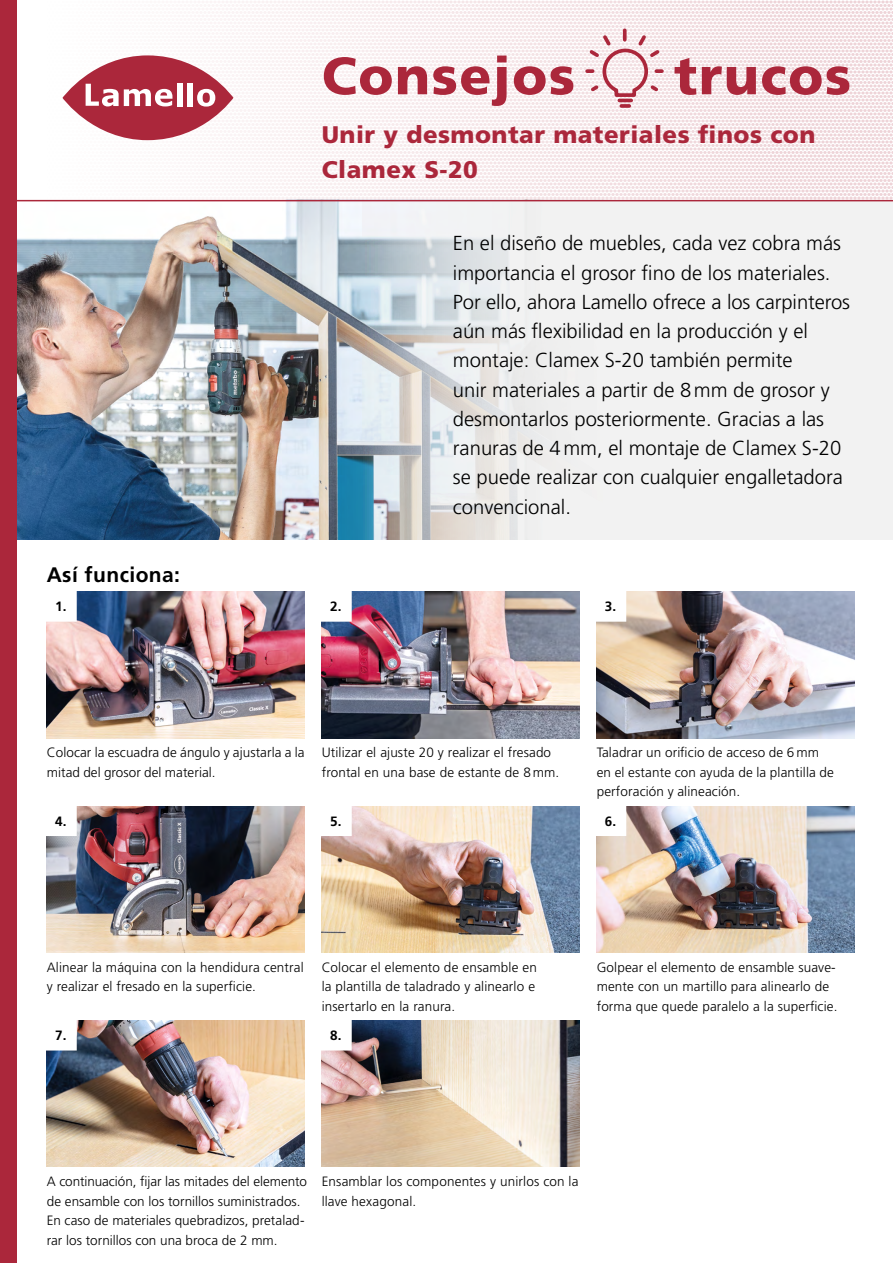
<style>
.page{position:relative;width:893px;height:1263px;background:#fff}
.page>*{position:absolute;margin:0;border:0;box-sizing:border-box;transform-origin:0 0}
.t1{font:900 52.5px "Frutiger LT Pro";letter-spacing:.03em;color:#ab273b}
.t2{font:900 24px/34.5px "Frutiger LT Pro";letter-spacing:.02em;color:#ab273b}
.t3{font:700 21px "Frutiger LT Pro";letter-spacing:.02em;color:#000}
.t4{font:300 20.25px/29.2px "Frutiger LT Pro";color:#000}
.t5{font:300 13.5px/19.5px "Frutiger LT Pro";letter-spacing:.01em;color:#000}
.t6{font:700 13.5px "Frutiger LT Pro";color:#000}
</style>
<div class="page">
<img style="left:17px;top:201px;width:345px;height:339px">
<svg style="left:362px;top:201px;width:531px;height:339px;fill:#f2f2f2"></svg>
<svg style="left:17px;top:0;width:876px;height:200px"></svg>
<svg style="left:63px;top:55px;width:170px;height:85px;background:#b74758"></svg>
<div style="left:177px;top:83px;width:6px;height:23px;background:#fff"></div>
<div style="left:188px;top:83px;width:5px;height:23px;background:#fff"></div>
<svg style="left:197px;top:89px;width:18px;height:18px"></svg>
<svg style="left:86px;top:84px;width:86px;height:22px"></svg>
<img style="left:47px;top:806px;width:258px;height:146px">
<div style="left:47px;top:806px;width:28px;height:28px;background:#fff"></div>
<img style="left:47px;top:1021px;width:258px;height:146px">
<div style="left:47px;top:1020px;width:28px;height:29px;background:#fff"></div>
<img style="left:47px;top:592px;width:258px;height:146px">
<div style="left:47px;top:592px;width:28px;height:28px;background:#fff"></div>
<div style="left:45px;top:590px;width:32px;height:32px;border:3px solid #fff"></div>
<img style="left:322px;top:806px;width:258px;height:146px">
<img style="left:322px;top:1021px;width:258px;height:146px">
<img style="left:597px;top:806px;width:258px;height:146px">
<div style="left:322px;top:806px;width:28px;height:28px;background:#fff"></div>
<div style="left:322px;top:1020px;width:28px;height:29px;background:#fff"></div>
<div style="left:596px;top:806px;width:29px;height:28px;background:#fff"></div>
<img style="left:322px;top:592px;width:258px;height:146px">
<img style="left:597px;top:592px;width:258px;height:146px">
<div style="left:322px;top:592px;width:28px;height:28px;background:#fff"></div>
<div style="left:320px;top:590px;width:32px;height:32px;border:3px solid #fff"></div>
<div style="left:596px;top:592px;width:29px;height:28px;background:#fff"></div>
<div style="left:0;top:0;width:17px;height:1263px;background:#ab273b"></div>
<hr style="left:0;top:200px;width:893px;height:1px;background:#ab273b">
<svg style="left:586px;top:32px;width:77px;height:76px"></svg>
<h1 class="t1" style="left:322px;top:44px;width:255px">Consejos</h1>
<h1 class="t1" style="left:674px;top:44px;width:179px">trucos</h1>
<h2 class="t2" style="left:322px;top:117px;width:495px">Unir y desmontar materiales finos con<br>Clamex S-20</h2>
<h3 class="t3" style="left:47px;top:562px;width:135px">Así funciona:</h3>
<p class="t6" style="left:55px;top:598px;width:13px">1.</p>
<p class="t4" style="left:453px;top:229px;width:399px">En el diseño de muebles, cada vez cobra más importancia el grosor fino de los materiales.<br>Por ello, ahora Lamello ofrece a los carpinteros aún más flexibilidad en la producción y el montaje: Clamex S-20 también permite<br>unir materiales a partir de 8mm de grosor y desmontarlos posteriormente. Gracias a las ranuras de 4mm, el montaje de Clamex S-20 se puede realizar con cualquier engalletadora convencional.</p>
<p class="t6" style="left:330px;top:598px;width:13px">2.</p>
<p class="t6" style="left:605px;top:598px;width:13px">3.</p>
<p class="t5" style="left:47px;top:743px;width:259px">Colocar la escuadra de ángulo y ajustarla a la mitad del grosor del material.</p>
<p class="t6" style="left:55px;top:813px;width:13px">4.</p>
<p class="t5" style="left:322px;top:743px;width:239px">Utilizar el ajuste 20 y realizar el fresado frontal en una base de estante de 8 mm.</p>
<p class="t6" style="left:330px;top:813px;width:13px">5.</p>
<p class="t5" style="left:597px;top:743px;width:239px">Taladrar un orificio de acceso de 6 mm en el estante con ayuda de la plantilla de perforación y alineación.</p>
<p class="t6" style="left:605px;top:813px;width:13px">6.</p>
<p class="t5" style="left:47px;top:957px;width:258px">Alinear la máquina con la hendidura central y realizar el fresado en la superficie.</p>
<p class="t5" style="left:322px;top:957px;width:217px">Colocar el elemento de ensamble en la plantilla de taladrado y alinearlo e insertarlo en la ranura.</p>
<p class="t6" style="left:55px;top:1027px;width:13px">7.</p>
<p class="t6" style="left:330px;top:1027px;width:13px">8.</p>
<p class="t5" style="left:597px;top:957px;width:242px">Golpear el elemento de ensamble suave&shy;mente con un martillo para alinearlo de forma que quede paralelo a la superficie.</p>
<p class="t5" style="left:47px;top:1172px;width:262px">A continuación, fijar las mitades del elemento de ensamble con los tornillos suministrados.<br>En caso de materiales quebradizos, pretalad&shy;rar los tornillos con una broca de 2 mm.</p>
<p class="t5" style="left:322px;top:1172px;width:258px">Ensamblar los componentes y unirlos con la llave hexagonal.</p>
</div>
